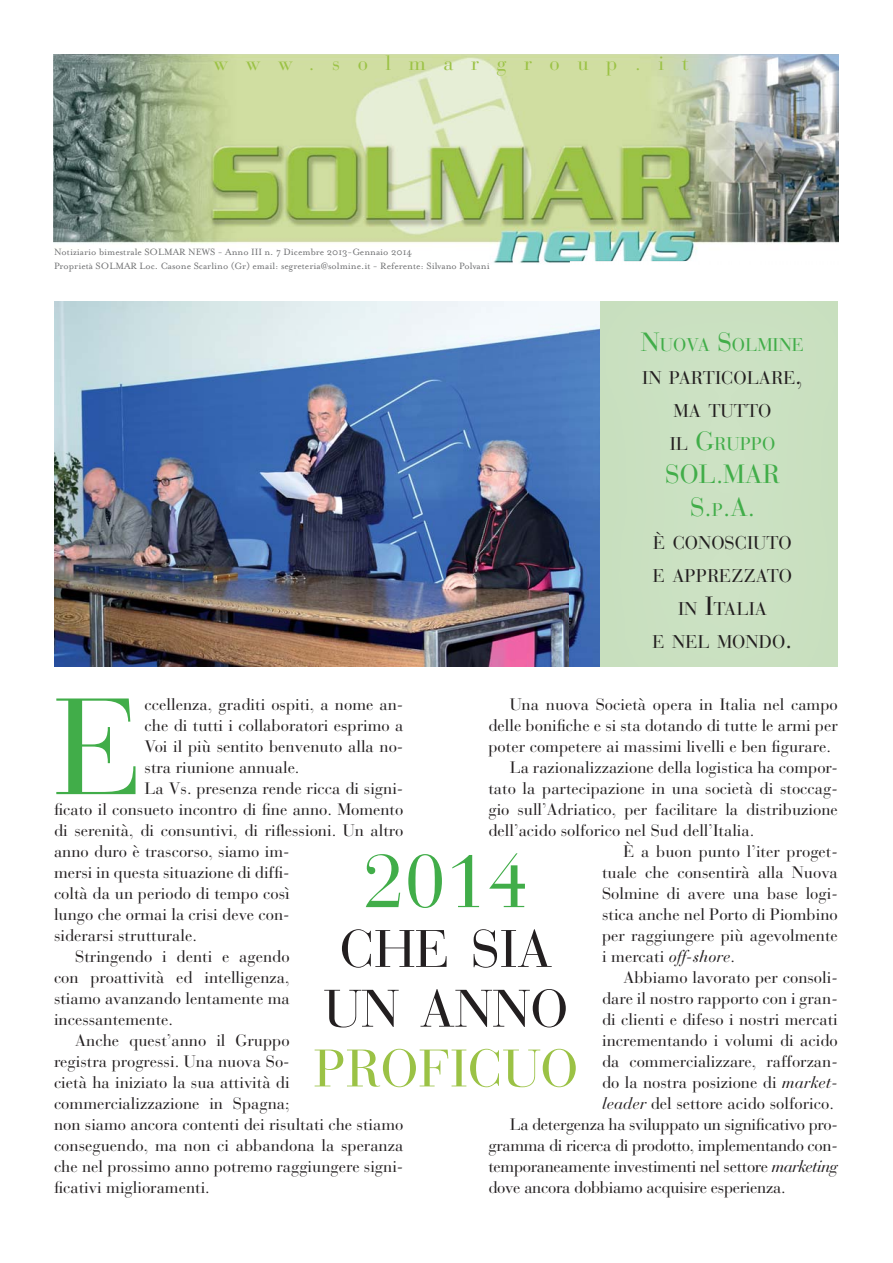
<style>
.page{position:relative;width:893px;height:1263px;background:#fff}
.page>*{position:absolute;margin:0;border:0;box-sizing:border-box;transform-origin:0 0}
.t1{font:135.75px "Bauer Bodoni";color:#41ad49}
.t2{font:74.7px "Bauer Bodoni";color:#41ad49}
.t3{font:52.35px/59.7px "Bauer Bodoni";color:#231f20;text-align:center}
.t4{font:52.35px "Bauer Bodoni";color:#9bc245}
.t5{font:26.1px/33px "Bauer Bodoni";color:#41ad49;text-align:center}
.t6{font:20.4px "Bauer Bodoni";letter-spacing:.86em;color:#9bc245}
.t7{font:18.3px/33px "Bauer Bodoni";color:#231f20;text-align:center}
.t8{font:16.5px "Bauer Bodoni";color:#231f20}
.t9{font:16.5px "Bauer Bodoni";letter-spacing:-.02em;color:#231f20}
.t10{font:16.5px "Bauer Bodoni";color:#252222}
.t11{font:16.5px "Bauer Bodoni";color:#242021}
.t12{font:10.5px/13.5px "Mrs Eaves Roman";color:#6d6e70}
.s1{font-size:26.1px;color:#41ad49}
.s2{color:#41ad49}
.s3{font-size:26.1px}
.s4{font-size:18.3px}
.s5{font-style:italic}
</style>
<div class="page">
<img style="left:54px;top:302px;width:516px;height:364px">
<img style="left:53px;top:54px;width:786px;height:210px">
<img style="left:570px;top:301px;width:268px;height:366px">
<img style="left:570px;top:261px;width:269px;height:3px">
<p class="t6" style="left:214px;top:55px;width:476px">www.solmargroup.it</p>
<p class="t12" style="left:54px;top:245px;width:437px">Notiziario bimestrale SOLMAR NEWS - Anno III n. 7 Dicembre 2013-Gennaio 2014<br>Proprietà SOLMAR Loc. Casone Scarlino (Gr) email: segreteria@solmine.it - Referente: Silvano Polvani</p>
<p class="t7" style="left:641px;top:330px;width:165px"><span class="s1">N</span><span class="s2">UOVA</span> <span class="s1">S</span><span class="s2">OLMINE<br></span>IN PARTICOLARE<span class="s3">,<br></span>MA TUTTO<br>IL <span class="s1">G</span><span class="s2">RUPPO</span></p>
<h3 class="t5" style="left:665px;top:460px;width:116px">SOL.MAR<br>S.<span class="s4">P</span>.A.</h3>
<p class="t7" style="left:653px;top:528px;width:141px">È CONOSCIUTO<br>E APPREZZATO<br>IN <span class="s3">I</span>TALIA<br>E NEL MONDO<span class="s3">.</span></p>
<h1 class="t1" style="left:54px;top:694px;width:92px">E</h1>
<p class="t8" style="left:145px;top:698px;width:260px">ccellenza, graditi ospiti, a nome an-</p>
<p class="t8" style="left:596px;top:698px;width:11px">S</p>
<p class="t11" style="left:638px;top:698px;width:10px">à</p>
<p class="t10" style="left:720px;top:698px;width:25px">I l</p>
<p class="t10" style="left:780px;top:698px;width:6px">l</p>
<p class="t8" style="left:510px;top:698px;width:330px">Una nuova ociet opera in ta ia ne campo</p>
<p class="t8" style="left:488px;top:719px;width:351px">delle bonifiche e si sta dotando di tutte le armi per</p>
<p class="t8" style="left:488px;top:740px;width:344px">poter competere ai massimi livelli e ben figurare.</p>
<p class="t8" style="left:510px;top:761px;width:330px">La razionalizzazione della logistica ha compor-</p>
<p class="t8" style="left:488px;top:782px;width:351px">tato la partecipazione in una società di stoccag-</p>
<p class="t8" style="left:488px;top:803px;width:351px">gio sull’Adriatico, per facilitare la distribuzione</p>
<p class="t8" style="left:488px;top:824px;width:267px">dell’acido solforico nel Sud dell’Italia.</p>
<p class="t8" style="left:623px;top:845px;width:216px">È a buon punto l’iter proget-</p>
<p class="t8" style="left:602px;top:866px;width:237px">tuale che consentirà alla Nuova</p>
<p class="t8" style="left:602px;top:887px;width:237px">Solmine di avere una base logi-</p>
<p class="t8" style="left:602px;top:908px;width:237px">stica anche nel Porto di Piombino</p>
<p class="t8" style="left:602px;top:929px;width:237px">per raggiungere più agevolmente</p>
<p class="t8" style="left:602px;top:950px;width:134px">i mercati <span class="s5">off-shore</span>.</p>
<p class="t8" style="left:623px;top:971px;width:216px">Abbiamo lavorato per consoli-</p>
<p class="t8" style="left:602px;top:992px;width:237px">dare il nostro rapporto con i gran-</p>
<p class="t8" style="left:602px;top:1013px;width:237px">di clienti e difeso i nostri mercati</p>
<p class="t8" style="left:602px;top:1034px;width:237px">incrementando i volumi di acido</p>
<p class="t8" style="left:602px;top:1055px;width:237px">da commercializzare, rafforzan-</p>
<p class="t8" style="left:602px;top:1076px;width:237px">do la nostra posizione di <span class="s5">market-</span></p>
<p class="t8" style="left:602px;top:1097px;width:233px"><span class="s5">leader</span> del settore acido solforico.</p>
<p class="t9" style="left:510px;top:1118px;width:330px">La detergenza ha sviluppato un significativo pro-</p>
<p class="t9" style="left:488px;top:1139px;width:351px">gramma di ricerca di prodotto, implementando con-</p>
<p class="t9" style="left:488px;top:1160px;width:351px">temporaneamente investimenti nel settore <span class="s5">marketing</span></p>
<p class="t9" style="left:488px;top:1181px;width:299px">dove ancora dobbiamo acquisire esperienza.</p>
<p class="t8" style="left:145px;top:719px;width:260px">che di tutti i collaboratori esprimo a</p>
<p class="t8" style="left:145px;top:740px;width:260px">Voi il più sentito benvenuto alla no-</p>
<p class="t8" style="left:145px;top:761px;width:156px">stra riunione annuale.</p>
<p class="t8" style="left:145px;top:782px;width:260px">La Vs. presenza rende ricca di signi-</p>
<p class="t8" style="left:54px;top:803px;width:351px">ficato il consueto incontro di fine anno. Momento</p>
<p class="t8" style="left:54px;top:824px;width:351px">di serenità, di consuntivi, di riflessioni. Un altro</p>
<p class="t8" style="left:54px;top:845px;width:237px">anno duro è trascorso, siamo im-</p>
<p class="t8" style="left:54px;top:866px;width:237px">mersi in questa situazione di diffi-</p>
<p class="t8" style="left:54px;top:887px;width:237px">coltà da un periodo di tempo così</p>
<p class="t8" style="left:54px;top:908px;width:237px">lungo che ormai la crisi deve con-</p>
<p class="t8" style="left:54px;top:929px;width:145px">siderarsi strutturale.</p>
<p class="t8" style="left:75px;top:950px;width:216px">Stringendo i denti e agendo</p>
<p class="t8" style="left:54px;top:971px;width:237px">con proattività ed intelligenza,</p>
<p class="t8" style="left:54px;top:992px;width:237px">stiamo avanzando lentamente ma</p>
<p class="t8" style="left:54px;top:1013px;width:121px">incessantemente.</p>
<p class="t8" style="left:75px;top:1034px;width:216px">Anche quest’anno il Gruppo</p>
<p class="t8" style="left:54px;top:1055px;width:237px">registra progressi. Una nuova So-</p>
<p class="t8" style="left:54px;top:1076px;width:237px">cietà ha iniziato la sua attività di</p>
<p class="t8" style="left:54px;top:1097px;width:237px">commercializzazione in Spagna;</p>
<p class="t8" style="left:54px;top:1118px;width:351px">non siamo ancora contenti dei risultati che stiamo</p>
<p class="t8" style="left:54px;top:1139px;width:351px">conseguendo, ma non ci abbandona la speranza</p>
<p class="t8" style="left:54px;top:1160px;width:351px">che nel prossimo anno potremo raggiungere signi-</p>
<p class="t8" style="left:54px;top:1181px;width:157px">ficativi miglioramenti.</p>
<h2 class="t2" style="left:363px;top:852px;width:168px">2014</h2>
<h3 class="t3" style="left:324px;top:925px;width:246px">CHE SIA<br>UN ANNO</h3>
<h3 class="t4" style="left:314px;top:1048px;width:266px">PROFICUO</h3>
</div>
